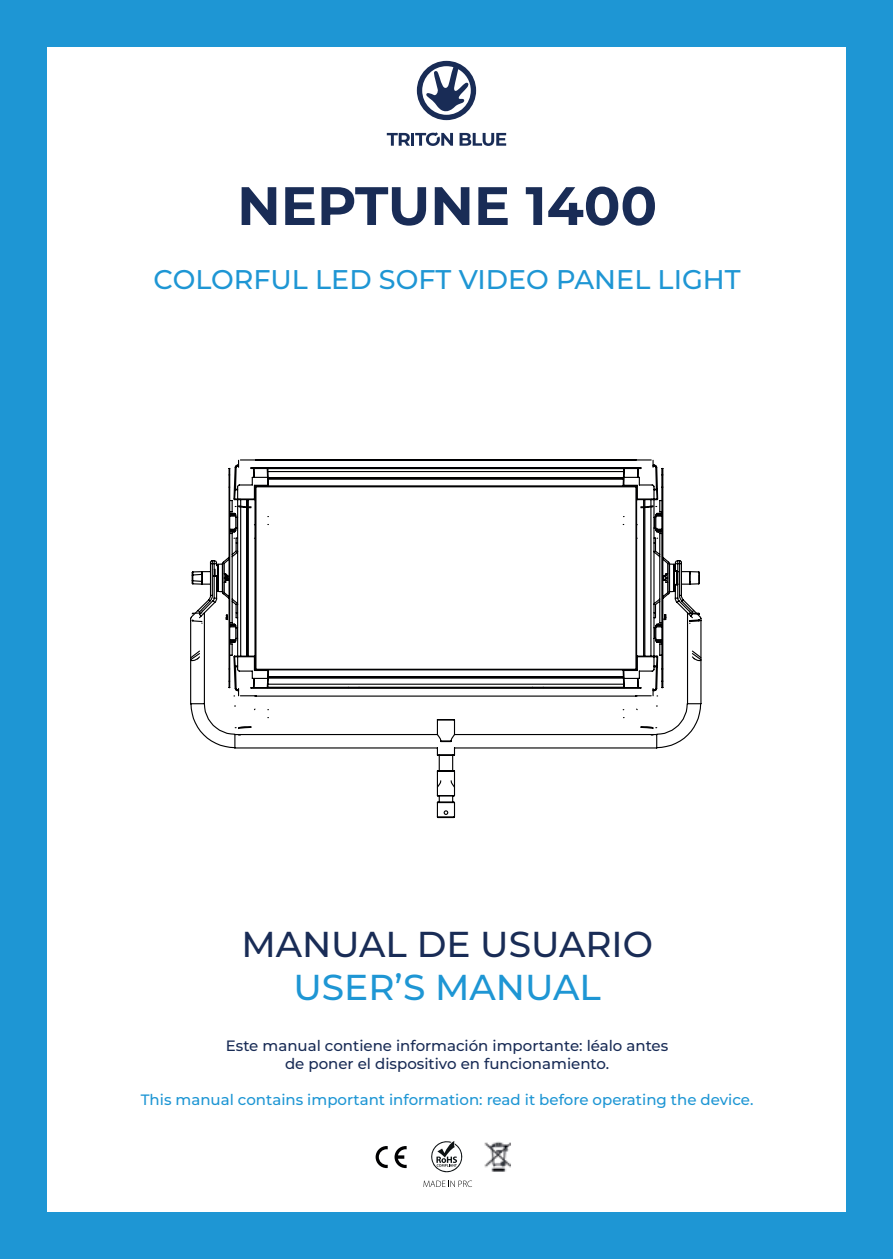
<style>
.page{position:relative;width:893px;height:1259px;background:#fff}
.page>*{position:absolute;margin:0;border:0;box-sizing:border-box;transform-origin:0 0}
.t1{font:700 54px "Montserrat";color:#192c56}
.t2{font:500 36px "Montserrat";color:#192c56}
.t3{font:500 36px "Montserrat";color:#1e96d4}
.t4{font:500 27px "Montserrat";color:#1e96d4}
.t5{font:500 15px/18px "Montserrat";color:#192c56;text-align:center}
.t6{font:500 15px "Montserrat";color:#1e96d4}
</style>
<div class="page">
<svg style="left:423px;top:1180px;width:49px;height:7px"></svg>
<svg style="left:376px;top:1146px;width:12px;height:22px"></svg>
<svg style="left:395px;top:1146px;width:12px;height:22px"></svg>
<svg style="left:431px;top:1141px;width:32px;height:31px"></svg>
<img style="left:484px;top:1141px;width:27px;height:31px">
<div style="left:0;top:0;width:893px;height:47px;background:#1e96d4"></div>
<div style="left:0;top:1212px;width:893px;height:47px;background:#1e96d4"></div>
<div style="left:0;top:0;width:47px;height:1259px;background:#1e96d4"></div>
<div style="left:846px;top:0;width:47px;height:1259px;background:#1e96d4"></div>
<svg style="left:460px;top:133px;width:46px;height:13px"></svg>
<svg style="left:387px;top:132px;width:66px;height:14px"></svg>
<svg style="left:417px;top:61px;width:59px;height:59px"></svg>
<svg style="left:228px;top:459px;width:436px;height:359px"></svg>
<svg style="left:190px;top:498px;width:512px;height:290px"></svg>
<h1 class="t1" style="left:237px;top:170px;width:421px">NEPTUNE 1400</h1>
<h3 class="t4" style="left:154px;top:262px;width:589px">COLORFUL LED SOFT VIDEO PANEL LIGHT</h3>
<h2 class="t2" style="left:241px;top:920px;width:413px">MANUAL DE USUARIO</h2>
<h2 class="t3" style="left:293px;top:963px;width:309px">USER’S MANUAL</h2>
<p class="t5" style="left:226px;top:1036px;width:444px">Este manual contiene información importante: léalo antes de poner el dispositivo en funcionamiento.</p>
<p class="t6" style="left:141px;top:1089px;width:614px">This manual contains important information: read it before operating the device.</p>
</div>
